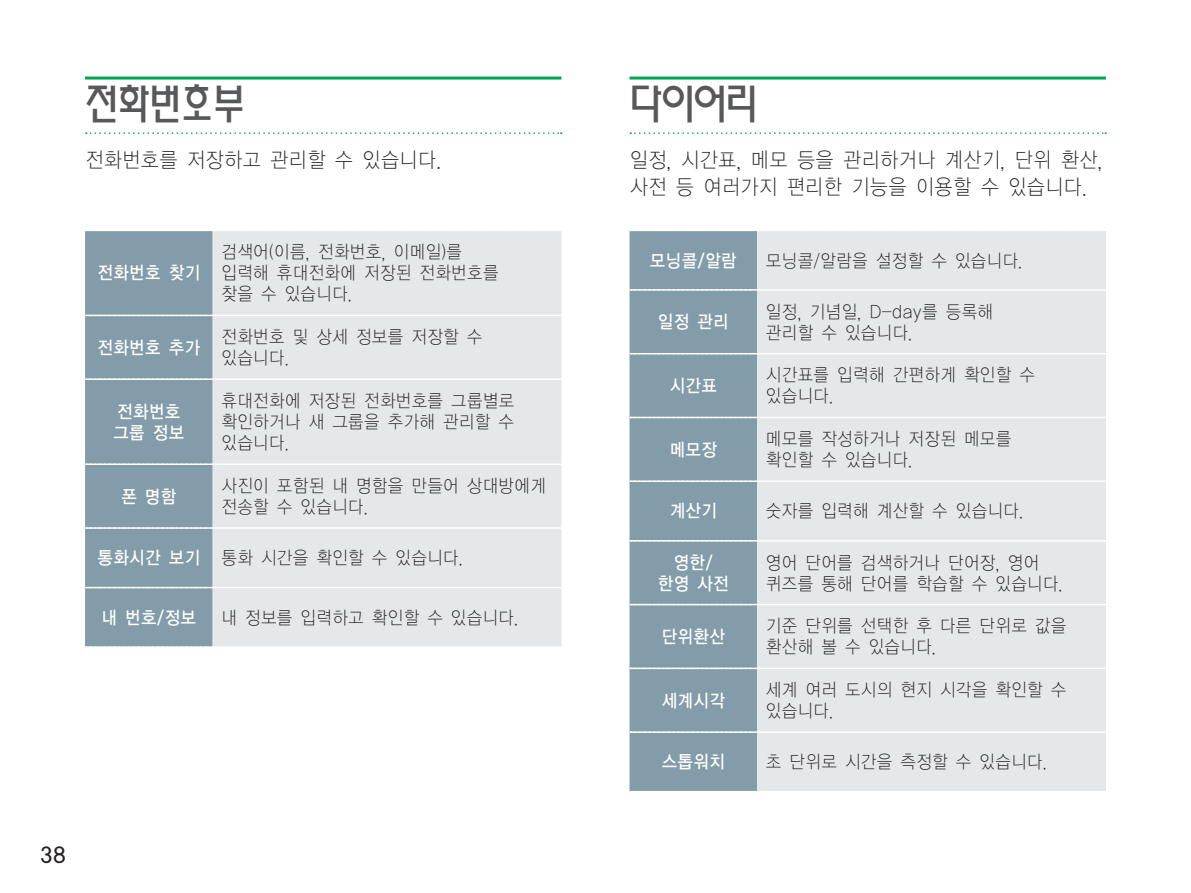
<style>
.page{position:relative;width:1191px;height:893px;background:#fff}
.page>*{position:absolute;margin:0;border:0;box-sizing:border-box;transform-origin:0 0}
.t1{font:42px "Yoon Che M";letter-spacing:-.02em;color:#57585a;scale:.95 1}
.t2{font:21px/27px "YGO11";letter-spacing:-.02em;color:#231f20;scale:.9 1}
.t3{font:21px "YGO135";color:#231f20}
.t4{font:18px/21px "YGO11";letter-spacing:-.02em;color:#231f20;scale:.9 1}
.t5{font:18px/21px "YGO13";letter-spacing:-.02em;color:#fff;scale:.9 1}
.s1{font-family:"YGO13";color:#fff}
</style>
<div class="page">
<hr style="left:85px;top:77px;width:476px;height:3px;background:#00a54f">
<svg style="left:86px;top:132px;width:476px;height:2px"></svg>
<hr style="left:629px;top:77px;width:477px;height:3px;background:#00a54f">
<svg style="left:630px;top:132px;width:476px;height:2px"></svg>
<div style="left:85px;top:230px;width:128px;height:417px;background:#839ca9"></div>
<div style="left:213px;top:231px;width:348px;height:415px;background:#e6e7e9"></div>
<svg style="left:86px;top:315px;width:127px;height:1px"></svg>
<svg style="left:86px;top:378px;width:127px;height:2px"></svg>
<svg style="left:86px;top:463px;width:127px;height:2px"></svg>
<svg style="left:86px;top:527px;width:127px;height:2px"></svg>
<svg style="left:86px;top:587px;width:127px;height:1px"></svg>
<svg style="left:86px;top:646px;width:127px;height:1px"></svg>
<svg style="left:86px;top:230px;width:127px;height:1px"></svg>
<hr style="left:213px;top:315px;width:348px;height:1px;background:#fff">
<hr style="left:213px;top:378px;width:348px;height:2px;background:#fff">
<hr style="left:213px;top:463px;width:348px;height:2px;background:#fff">
<hr style="left:213px;top:527px;width:348px;height:2px;background:#fff">
<hr style="left:213px;top:587px;width:348px;height:1px;background:#fff">
<div style="left:629px;top:230px;width:128px;height:562px;background:#839ca9"></div>
<div style="left:757px;top:231px;width:349px;height:560px;background:#e6e7e9"></div>
<svg style="left:630px;top:289px;width:127px;height:2px"></svg>
<svg style="left:630px;top:353px;width:127px;height:1px"></svg>
<svg style="left:630px;top:417px;width:127px;height:1px"></svg>
<svg style="left:630px;top:480px;width:127px;height:2px"></svg>
<svg style="left:630px;top:540px;width:127px;height:1px"></svg>
<svg style="left:630px;top:604px;width:127px;height:1px"></svg>
<svg style="left:630px;top:668px;width:127px;height:1px"></svg>
<svg style="left:630px;top:731px;width:127px;height:2px"></svg>
<svg style="left:630px;top:791px;width:127px;height:1px"></svg>
<svg style="left:630px;top:230px;width:127px;height:1px"></svg>
<hr style="left:757px;top:289px;width:349px;height:2px;background:#fff">
<hr style="left:757px;top:353px;width:349px;height:1px;background:#fff">
<hr style="left:757px;top:417px;width:349px;height:1px;background:#fff">
<hr style="left:757px;top:480px;width:349px;height:2px;background:#fff">
<hr style="left:757px;top:540px;width:349px;height:1px;background:#fff">
<hr style="left:757px;top:604px;width:349px;height:1px;background:#fff">
<hr style="left:757px;top:668px;width:349px;height:1px;background:#fff">
<hr style="left:757px;top:731px;width:349px;height:2px;background:#fff">
<h1 class="t1" style="left:85px;top:69px;width:170px">전화번호부</h1>
<p class="t2" style="left:85px;top:146px;width:398px">전화번호를 저장하고 관리할 수 있습니다.</p>
<p class="t5" style="left:97px;top:262px;width:116px">전화번호 찾기</p>
<p class="t4" style="left:221px;top:241px;width:310px">검색어(이름, 전화번호, 이메일)를 입력해 휴대전화에 저장된 전화번호를 찾을 수 있습니다.</p>
<p class="t5" style="left:97px;top:337px;width:116px">전화번호 추가</p>
<p class="t4" style="left:221px;top:326px;width:292px">전화번호 및 상세 정보를 저장할 수 있습니다.</p>
<p class="t5" style="left:113px;top:401px;width:81px">전화번호 그룹 정보</p>
<p class="t4" style="left:221px;top:390px;width:328px;text-align:justify">휴대전화에 저장된 전화번호를 그룹별로 확인하거나 새 그룹을 추가해 관리할 수 있습니다.</p>
<p class="t5" style="left:121px;top:486px;width:63px">폰 명함</p>
<p class="t4" style="left:221px;top:475px;width:363px">사진이 포함된 내 명함을 만들어 상대방에게 전송할 수 있습니다.</p>
<p class="t4" style="left:97px;top:547px;width:408px"><span class="s1">통화시간 보기</span> 통화 시간을 확인할 수 있습니다.</p>
<p class="t5" style="left:101px;top:607px;width:107px">내 번호/정보</p>
<p class="t4" style="left:221px;top:607px;width:332px">내 정보를 입력하고 확인할 수 있습니다.</p>
<p class="t3" style="left:40px;top:842px;width:28px">38</p>
<h1 class="t1" style="left:629px;top:69px;width:137px">다이어리</h1>
<p class="t2" style="left:629px;top:146px;width:528px">일정, 시간표, 메모 등을 관리하거나 계산기, 단위 환산, 사전 등 여러가지 편리한 기능을 이용할 수 있습니다.</p>
<p class="t5" style="left:649px;top:250px;width:99px">모닝콜/알람</p>
<p class="t4" style="left:765px;top:250px;width:287px">모닝콜/알람을 설정할 수 있습니다.</p>
<p class="t5" style="left:657px;top:311px;width:81px">일정 관리</p>
<p class="t4" style="left:765px;top:301px;width:255px">일정, 기념일, D-day를 등록해 관리할 수 있습니다.</p>
<p class="t5" style="left:669px;top:375px;width:55px">시간표</p>
<p class="t4" style="left:765px;top:365px;width:301px">시간표를 입력해 간편하게 확인할 수 있습니다.</p>
<p class="t5" style="left:669px;top:439px;width:55px">메모장</p>
<p class="t4" style="left:765px;top:428px;width:275px">메모를 작성하거나 저장된 메모를 확인할 수 있습니다.</p>
<p class="t5" style="left:669px;top:501px;width:55px">계산기</p>
<p class="t4" style="left:765px;top:501px;width:288px">숫자를 입력해 계산할 수 있습니다.</p>
<p class="t5" style="left:657px;top:552px;width:81px;text-align:center">영한/ 한영 사전</p>
<p class="t4" style="left:765px;top:552px;width:332px">영어 단어를 검색하거나 단어장, 영어 퀴즈를 통해 단어를 학습할 수 있습니다.</p>
<p class="t5" style="left:661px;top:626px;width:72px">단위환산</p>
<p class="t4" style="left:765px;top:615px;width:336px">기준 단위를 선택한 후 다른 단위로 값을 환산해 볼 수 있습니다.</p>
<p class="t5" style="left:661px;top:690px;width:72px">세계시각</p>
<p class="t4" style="left:765px;top:679px;width:336px">세계 여러 도시의 현지 시각을 확인할 수 있습니다.</p>
<p class="t5" style="left:661px;top:751px;width:72px">스톱워치</p>
<p class="t4" style="left:765px;top:751px;width:315px">초 단위로 시간을 측정할 수 있습니다.</p>
</div>
